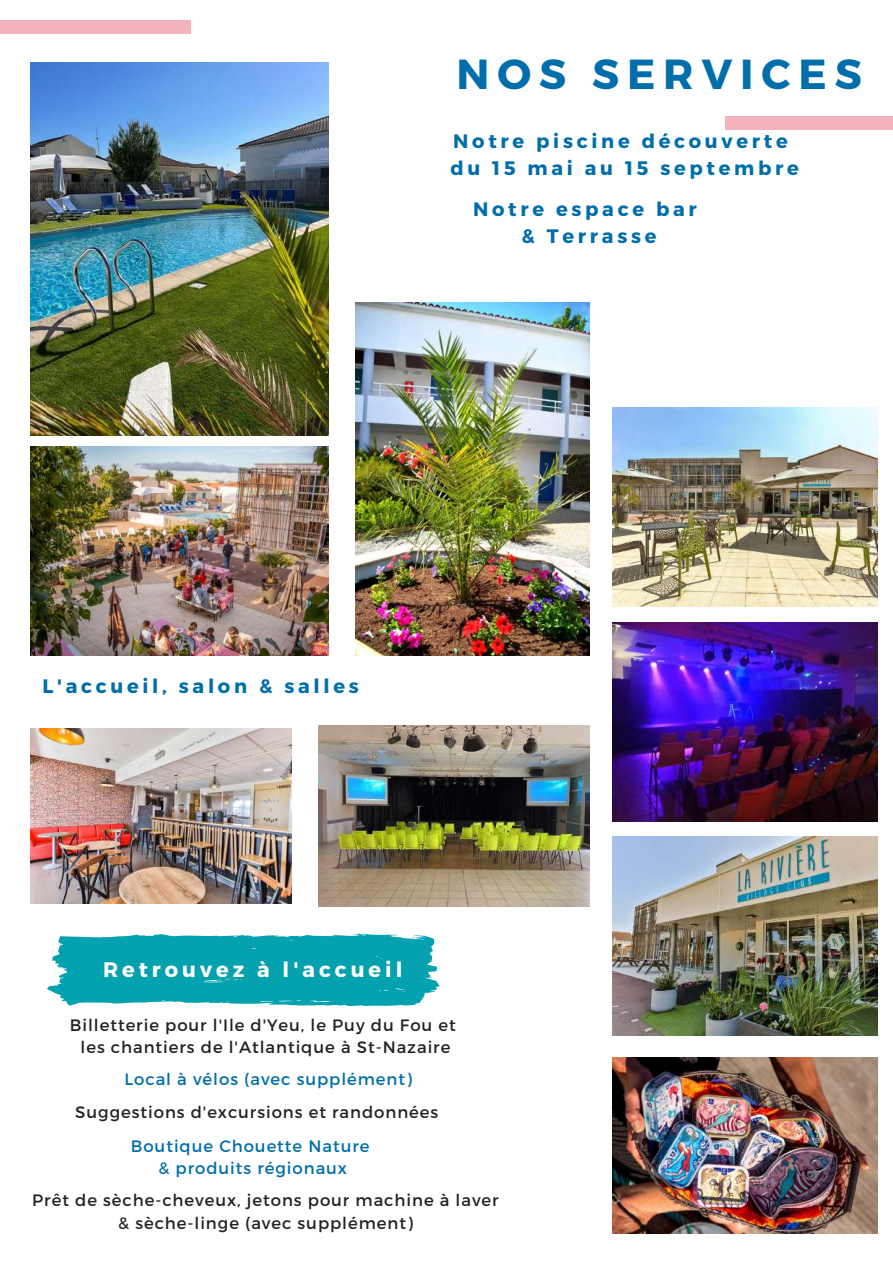
<style>
.page{position:relative;width:893px;height:1264px;background:#fff}
.page>*{position:absolute;margin:0;border:0;box-sizing:border-box;transform-origin:0 0}
.t1{font:700 42px "Montserrat";letter-spacing:.19em;color:#006eaa}
.t2{font:700 21px "Montserrat";letter-spacing:.19em;color:#fff}
.t3{font:700 19.5px/27px "Montserrat";letter-spacing:.19em;color:#006eaa}
.t4{font:16.5px/22.5px "Montserrat";letter-spacing:.055em;color:#222;text-align:center}
.t5{font:16.5px/22.5px "Montserrat";letter-spacing:.055em;color:#006eaa;text-align:center}
</style>
<div class="page">
<div style="left:0;top:21px;width:191px;height:12px;background:#f4b2bc"></div>
<img style="left:30px;top:446px;width:298px;height:209px">
<img style="left:612px;top:836px;width:265px;height:199px">
<svg style="left:47px;top:933px;width:392px;height:73px;background:#21acb8"></svg>
<div style="left:725px;top:117px;width:167px;height:12px;background:#f4b2bc"></div>
<img style="left:30px;top:62px;width:298px;height:373px">
<img style="left:318px;top:725px;width:271px;height:181px">
<img style="left:612px;top:622px;width:265px;height:199px">
<img style="left:30px;top:729px;width:261px;height:174px">
<img style="left:612px;top:1057px;width:265px;height:176px">
<img style="left:612px;top:407px;width:265px;height:199px">
<img style="left:355px;top:302px;width:234px;height:353px">
<h1 class="t1" style="left:456px;top:47px;width:407px">NOS SERVICES</h1>
<p class="t3" style="left:450px;top:126px;width:350px">Notre piscine découverte du 15 mai au 15 septembre</p>
<p class="t3" style="left:473px;top:195px;width:225px;text-align:center">Notre espace bar &amp; Terrasse</p>
<p class="t3" style="left:43px;top:672px;width:318px">L'accueil, salon &amp; salles</p>
<p class="t2" style="left:103px;top:956px;width:301px">Retrouvez à l'accueil</p>
<p class="t4" style="left:70px;top:1012px;width:387px">Billetterie pour l'Ile d'Yeu, le Puy du Fou et les chantiers de l'Atlantique à St-Nazaire</p>
<p class="t5" style="left:124px;top:1066px;width:289px">Local à vélos (avec supplément)</p>
<p class="t4" style="left:75px;top:1100px;width:364px">Suggestions d'excursions et randonnées</p>
<p class="t5" style="left:131px;top:1133px;width:240px">Boutique Chouette Nature &amp; produits régionaux</p>
<p class="t4" style="left:32px;top:1188px;width:468px">Prêt de sèche-cheveux, jetons pour machine à laver &amp; sèche-linge (avec supplément)</p>
</div>
